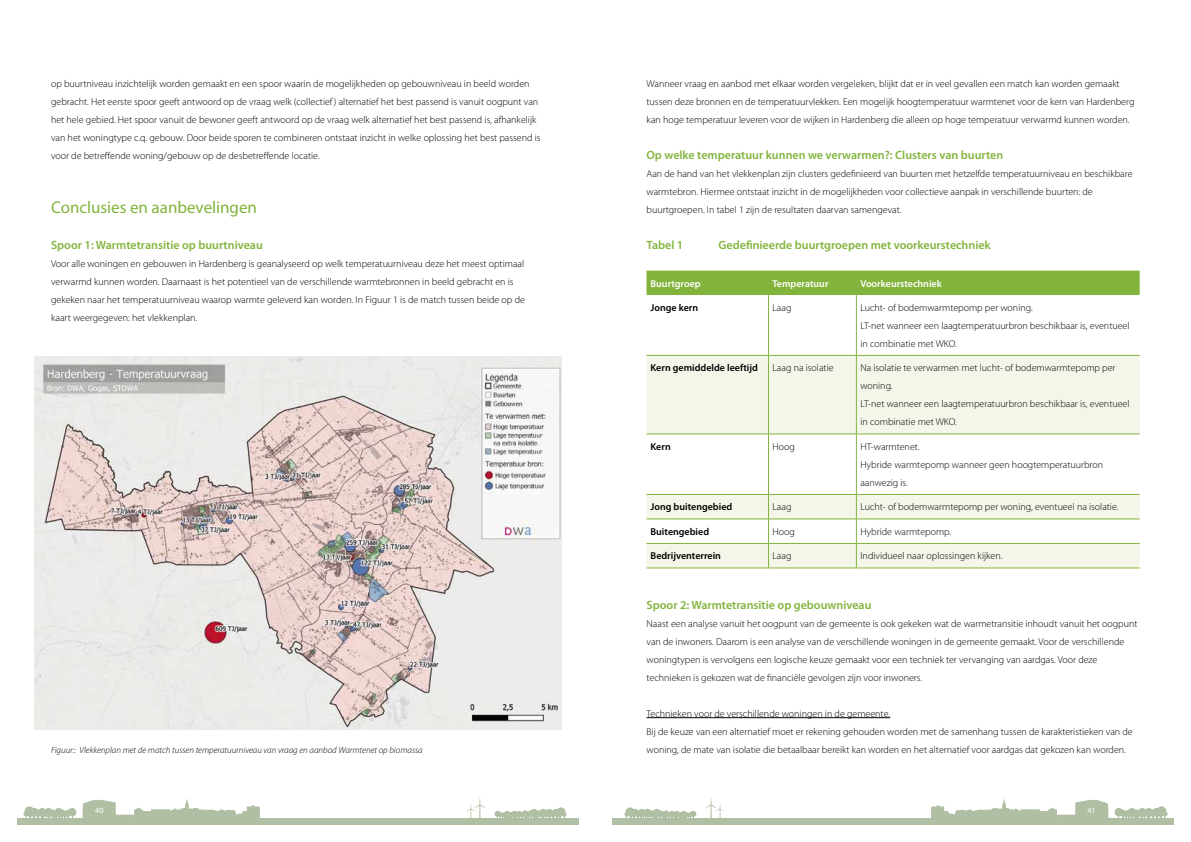
<style>
.page{position:relative;width:1191px;height:842px;background:#fff}
.page>*{position:absolute;margin:0;border:0;box-sizing:border-box;transform-origin:0 0}
.Heading_H2{font:17px "Myriad Pro";color:#82b43c}
.Heading_H3{font:600 12px "Myriad Pro";color:#82b43c}
.platte_tekst{font:300 10px/18px "Myriad Pro";color:#000}
.Tabeltekst{font:300 10px/18px "Myriad Pro";color:#000}
.Tabel_header_links{font:600 10px "Myriad Pro";color:#000}
.Tabel_header{font:600 10px "Myriad Pro";color:#fff}
.t1{font:italic 300 9px "Myriad Pro";color:#000}
.t2{font:8px "Myriad Pro";color:#fff}
</style>
<div class="page">
<div style="left:68px;top:808px;width:8px;height:8px;background:#b0bea3;border-radius:50%"></div>
<div style="left:25px;top:806px;width:9px;height:10px;background:#b0bea3;border-radius:50%"></div>
<svg style="left:23px;top:809px;width:50px;height:9px"></svg>
<svg style="left:82px;top:799px;width:178px;height:19px"></svg>
<div style="left:17px;top:818px;width:561px;height:7px;background:#b0bea3"></div>
<div style="left:552px;top:809px;width:8px;height:7px;background:#cad3c1;border-radius:50%"></div>
<svg style="left:556px;top:807px;width:9px;height:9px"></svg>
<div style="left:553px;top:809px;width:8px;height:8px;background:#b0bea3;border-radius:50%"></div>
<svg style="left:494px;top:810px;width:72px;height:8px"></svg>
<svg style="left:466px;top:798px;width:20px;height:20px"></svg>
<div style="left:1114px;top:808px;width:9px;height:8px;background:#b0bea3;border-radius:50%"></div>
<svg style="left:1156px;top:806px;width:10px;height:10px"></svg>
<svg style="left:1118px;top:809px;width:49px;height:9px"></svg>
<svg style="left:931px;top:799px;width:177px;height:19px"></svg>
<div style="left:612px;top:818px;width:562px;height:7px;background:#b0bea3"></div>
<div style="left:653px;top:809px;width:7px;height:7px;background:#b0bea3;border-radius:50%"></div>
<div style="left:638px;top:809px;width:7px;height:7px;background:#b0bea3;border-radius:50%"></div>
<div style="left:631px;top:809px;width:7px;height:7px;background:#b0bea3;border-radius:50%"></div>
<svg style="left:625px;top:807px;width:9px;height:9px"></svg>
<div style="left:630px;top:809px;width:7px;height:8px;background:#b0bea3;border-radius:50%"></div>
<svg style="left:624px;top:810px;width:72px;height:8px"></svg>
<svg style="left:705px;top:798px;width:20px;height:20px"></svg>
<img style="left:34px;top:356px;width:527px;height:373px">
<hr style="left:646px;top:717px;width:244px;height:1px;background:#000">
<div style="left:646px;top:271px;width:493px;height:24px;background:#82b43c"></div>
<svg style="left:647px;top:295px;width:492px;height:60px"></svg>
<svg style="left:646px;top:356px;width:493px;height:212px;fill:#f4f6ea"></svg>
<hr style="left:768px;top:295px;width:1px;height:60px;background:#82b43c">
<hr style="left:856px;top:295px;width:1px;height:60px;background:#82b43c">
<hr style="left:646px;top:355px;width:122px;height:1px;background:#82b43c">
<hr style="left:646px;top:434px;width:122px;height:1px;background:#82b43c">
<hr style="left:768px;top:356px;width:1px;height:78px;background:#82b43c">
<hr style="left:768px;top:434px;width:1px;height:60px;background:#82b43c">
<hr style="left:768px;top:355px;width:88px;height:1px;background:#82b43c">
<hr style="left:768px;top:434px;width:88px;height:1px;background:#82b43c">
<hr style="left:856px;top:356px;width:1px;height:78px;background:#82b43c">
<hr style="left:856px;top:434px;width:1px;height:60px;background:#82b43c">
<hr style="left:856px;top:355px;width:283px;height:1px;background:#82b43c">
<hr style="left:856px;top:434px;width:283px;height:1px;background:#82b43c">
<hr style="left:646px;top:494px;width:122px;height:1px;background:#82b43c">
<hr style="left:768px;top:494px;width:88px;height:1px;background:#82b43c">
<hr style="left:856px;top:494px;width:283px;height:1px;background:#82b43c">
<hr style="left:646px;top:519px;width:122px;height:1px;background:#82b43c">
<hr style="left:646px;top:543px;width:122px;height:1px;background:#82b43c">
<hr style="left:646px;top:568px;width:122px;height:1px;background:#82b43c">
<svg style="left:768px;top:495px;width:1px;height:73px"></svg>
<hr style="left:768px;top:519px;width:88px;height:1px;background:#82b43c">
<hr style="left:768px;top:543px;width:88px;height:1px;background:#82b43c">
<hr style="left:768px;top:568px;width:88px;height:1px;background:#82b43c">
<svg style="left:856px;top:495px;width:1px;height:73px"></svg>
<hr style="left:856px;top:519px;width:283px;height:1px;background:#82b43c">
<hr style="left:856px;top:543px;width:283px;height:1px;background:#82b43c">
<hr style="left:856px;top:568px;width:283px;height:1px;background:#82b43c">
<p class="platte_tekst" style="left:51px;top:74px;width:491px">op buurtniveau inzichtelijk worden gemaakt en een spoor waarin de mogelijkheden op gebouwniveau in beeld worden gebracht. Het eerste spoor geeft antwoord op de vraag welk (collectief ) alternatief het best passend is vanuit oogpunt van het hele gebied. Het spoor vanuit de bewoner geeft antwoord op de vraag welk alternatief het best passend is, afhankelijk van het woningtype c.q. gebouw. Door beide sporen te combineren ontstaat inzicht in welke oplossing het best passend is voor de betreffende woning/gebouw op de desbetreffende locatie.</p>
<h2 class="Heading_H2" style="left:51px;top:198px;width:207px">Conclusies en aanbevelingen</h2>
<h3 class="Heading_H3" style="left:51px;top:238px;width:213px">Spoor 1: Warmtetransitie op buurtniveau</h3>
<p class="platte_tekst" style="left:51px;top:254px;width:475px">Voor alle woningen en gebouwen in Hardenberg is geanalyseerd op welk temperatuurniveau deze het meest optimaal verwarmd kunnen worden. Daarnaast is het potentieel van de verschillende warmtebronnen in beeld gebracht en is gekeken naar het temperatuurniveau waarop warmte geleverd kan worden. In Figuur 1 is de match tussen beide op de kaart weergegeven: het vlekkenplan.</p>
<p class="t1" style="left:51px;top:745px;width:373px">Figuur:: Vlekkenplan met de match tussen temperatuurniveau van vraag en aanbod Warmtenet op biomassa</p>
<p class="platte_tekst" style="left:646px;top:74px;width:489px">Wanneer vraag en aanbod met elkaar worden vergeleken, blijkt dat er in veel gevallen een match kan worden gemaakt tussen deze bronnen en de temperatuurvlekken. Een mogelijk hoogtemperatuur warmtenet voor de kern van Hardenberg kan hoge temperatuur leveren voor de wijken in Hardenberg die alleen op hoge temperatuur verwarmd kunnen worden.</p>
<h3 class="Heading_H3" style="left:646px;top:148px;width:358px">Op welke temperatuur kunnen we verwarmen?: Clusters van buurten</h3>
<p class="platte_tekst" style="left:646px;top:164px;width:487px">Aan de hand van het vlekkenplan zijn clusters gedefinieerd van buurten met hetzelfde temperatuurniveau en beschikbare warmtebron. Hiermee ontstaat inzicht in de mogelijkheden voor collectieve aanpak in verschillende buurten: de buurtgroepen. In tabel 1 zijn de resultaten daarvan samengevat.</p>
<h3 class="Heading_H3" style="left:646px;top:238px;width:38px">Tabel 1</h3>
<h3 class="Heading_H3" style="left:718px;top:238px;width:274px">Gedefinieerde buurtgroepen met voorkeurstechniek</h3>
<h3 class="Tabel_header" style="left:650px;top:278px;width:52px">Buurtgroep</h3>
<h3 class="Tabel_header" style="left:772px;top:278px;width:58px">Temperatuur</h3>
<h3 class="Tabel_header" style="left:860px;top:278px;width:83px">Voorkeurstechniek</h3>
<h3 class="Tabel_header_links" style="left:650px;top:302px;width:49px">Jonge kern</h3>
<p class="Tabeltekst" style="left:772px;top:299px;width:20px">Laag</p>
<p class="Tabeltekst" style="left:860px;top:299px;width:271px">Lucht- of bodemwarmtepomp per woning.<br>LT-net wanneer een laagtemperatuurbron beschikbaar is, eventueel in combinatie met WKO.</p>
<h3 class="Tabel_header_links" style="left:650px;top:362px;width:109px">Kern gemiddelde leeftijd</h3>
<p class="Tabeltekst" style="left:772px;top:359px;width:63px">Laag na isolatie</p>
<p class="Tabeltekst" style="left:860px;top:359px;width:257px">Na isolatie te verwarmen met lucht- of bodemwarmtepomp per woning.</p>
<p class="Tabeltekst" style="left:860px;top:395px;width:271px">LT-net wanneer een laagtemperatuurbron beschikbaar is, eventueel in combinatie met WKO.</p>
<h3 class="Tabel_header_links" style="left:650px;top:441px;width:22px">Kern</h3>
<p class="Tabeltekst" style="left:772px;top:438px;width:24px">Hoog</p>
<p class="Tabeltekst" style="left:860px;top:438px;width:61px">HT-warmtenet.</p>
<p class="Tabeltekst" style="left:860px;top:456px;width:244px">Hybride warmtepomp wanneer geen hoogtemperatuurbron aanwezig is.</p>
<h3 class="Tabel_header_links" style="left:650px;top:501px;width:83px">Jong buitengebied</h3>
<p class="Tabeltekst" style="left:772px;top:498px;width:20px">Laag</p>
<p class="Tabeltekst" style="left:860px;top:498px;width:260px">Lucht- of bodemwarmtepomp per woning, eventueel na isolatie.</p>
<h3 class="Tabel_header_links" style="left:650px;top:526px;width:60px">Buitengebied</h3>
<p class="Tabeltekst" style="left:772px;top:523px;width:24px">Hoog</p>
<p class="Tabeltekst" style="left:860px;top:523px;width:92px">Hybride warmtepomp.</p>
<h3 class="Tabel_header_links" style="left:650px;top:551px;width:72px">Bedrijventerrein</h3>
<p class="Tabeltekst" style="left:772px;top:547px;width:20px">Laag</p>
<p class="Tabeltekst" style="left:860px;top:547px;width:144px">Individueel naar oplossingen kijken.</p>
<h3 class="Heading_H3" style="left:646px;top:598px;width:226px">Spoor 2: Warmtetransitie op gebouwniveau</h3>
<p class="platte_tekst" style="left:646px;top:614px;width:492px">Naast een analyse vanuit het oogpunt van de gemeente is ook gekeken wat de warmetransitie inhoudt vanuit het oogpunt van de inwoners. Daarom is een analyse van de verschillende woningen in de gemeente gemaakt. Voor de verschillende woningtypen is vervolgens een logische keuze gemaakt voor een techniek ter vervanging van aardgas. Voor deze technieken is gekozen wat de financiële gevolgen zijn voor inwoners.</p>
<p class="platte_tekst" style="left:646px;top:704px;width:245px">Technieken voor de verschillende woningen in de gemeente.</p>
<p class="platte_tekst" style="left:646px;top:722px;width:488px">Bij de keuze van een alternatief moet er rekening gehouden worden met de samenhang tussen de karakteristieken van de woning, de mate van isolatie die betaalbaar bereikt kan worden en het alternatief voor aardgas dat gekozen kan worden.</p>
<p class="t2" style="left:95px;top:806px;width:10px">40</p>
<p class="t2" style="left:1087px;top:806px;width:10px">41</p>
</div>
